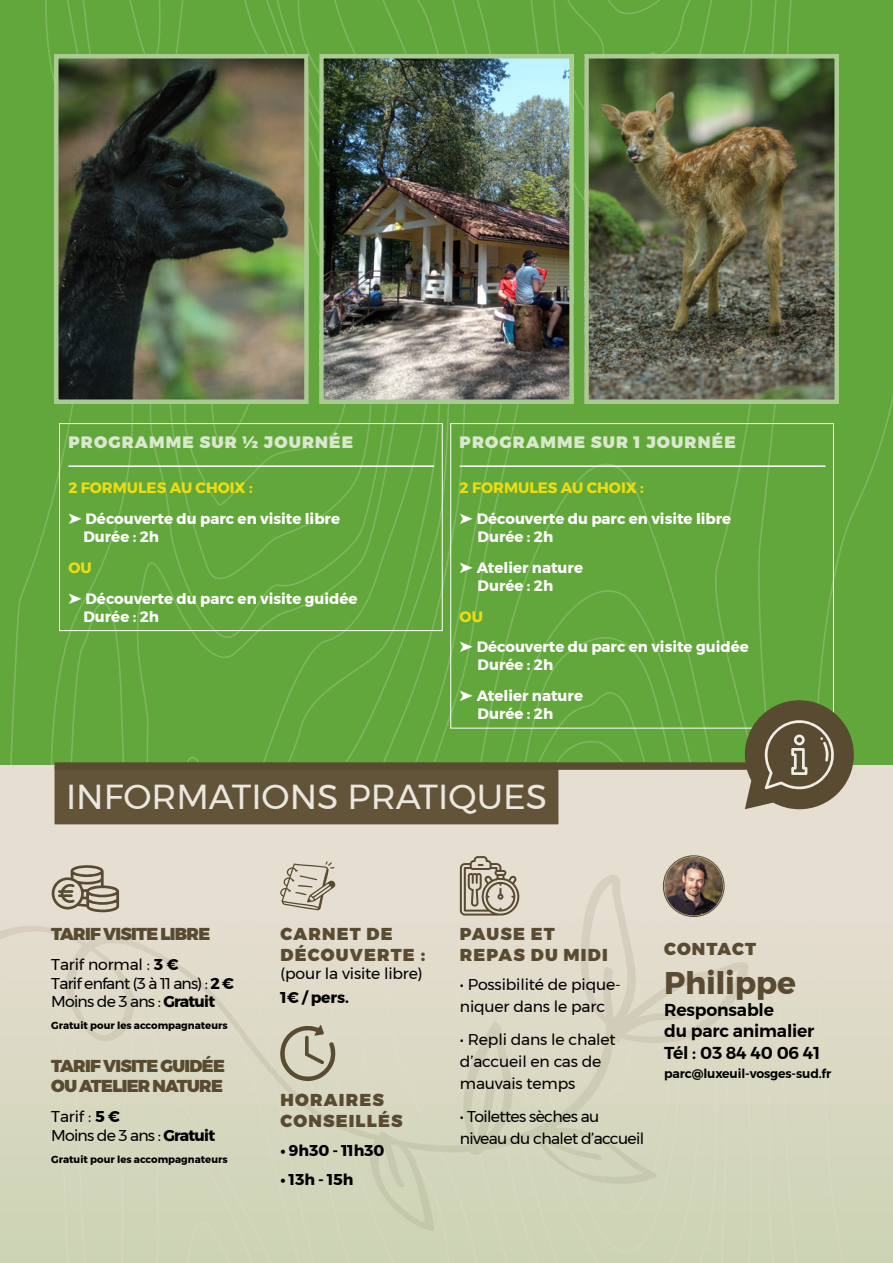
<style>
.page{position:relative;width:893px;height:1263px;background:#fff}
.page>*{position:absolute;margin:0;border:0;box-sizing:border-box;transform-origin:0 0}
.t1{font:34.65px "Montserrat";color:#ebe7df}
.t2{font:700 31.2px "Montserrat";letter-spacing:-.01em;color:#584b31}
.t3{font:900 17.25px/20.7px "Montserrat";letter-spacing:.07em;color:#584b31}
.t4{font:600 17.25px/21.9px "Montserrat";letter-spacing:-.01em;color:#000}
.t5{font:900 16.5px "Montserrat";letter-spacing:.07em;color:#d8e7cd}
.t6{font:15.6px/21.9px "Montserrat";letter-spacing:-.01em;color:#000}
.t7{font:15.6px/18.8px "Montserrat";letter-spacing:-.05em;color:#000}
.t8{font:15.6px/21.9px "Montserrat";letter-spacing:-.04em;color:#000}
.t9{font:700 15.6px "Montserrat";letter-spacing:-.01em;color:#000}
.t10{font:700 15px/30.8px "Montserrat";color:#fff}
.t11{font:600 12.45px "Montserrat";letter-spacing:-.01em;color:#000}
.t12{font:700 10.2px "Montserrat";color:#000}
.s1{color:#ecdd13}
.s2{font-weight:700}
</style>
<div class="page">
<div style="left:1px;top:0;width:892px;height:765px;background:#62a73b"></div>
<svg style="left:183px;top:404px;width:20px;height:102px;background:#64a83d"></svg>
<div style="left:203px;top:0;width:252px;height:762px;background:#62a73b"></div>
<svg style="left:532px;top:731px;width:152px;height:31px;background:#63a73d"></svg>
<div style="left:172px;top:725px;width:45px;height:37px;background:#62a73b"></div>
<div style="left:0;top:765px;width:893px;height:498px;background:linear-gradient(to bottom,#ebe0d7,#ced4b6)"></div>
<svg style="left:0;top:920px;width:616px;height:234px;background:#dcd9c6"></svg>
<svg style="left:559px;top:864px;width:190px;height:251px;background:#ddd8c7"></svg>
<svg style="left:530px;top:1126px;width:129px;height:69px;background:#d0d3b9"></svg>
<svg style="left:463px;top:1019px;width:55px;height:137px;background:#d3d2bc"></svg>
<svg style="left:363px;top:1130px;width:71px;height:101px;background:#ced1b6"></svg>
<div style="left:55px;top:766px;width:503px;height:58px;background:#615439"></div>
<div style="left:55px;top:762px;width:765px;height:8px;background:#584b31"></div>
<img style="left:59px;top:59px;width:245px;height:340px">
<div style="left:54px;top:54px;width:255px;height:350px;border:4px solid #aacb91"></div>
<img style="left:324px;top:59px;width:245px;height:340px">
<div style="left:319px;top:54px;width:255px;height:350px;border:4px solid #aacb91"></div>
<img style="left:589px;top:59px;width:245px;height:340px">
<div style="left:584px;top:54px;width:255px;height:350px;border:4px solid #aacb91"></div>
<svg style="left:52px;top:865px;width:67px;height:48px;background:#b4aa98"></svg>
<svg style="left:279px;top:1023px;width:57px;height:58px;background:#bbb6a0"></svg>
<svg style="left:460px;top:856px;width:59px;height:59px;background:#b4aa99"></svg>
<img style="left:663px;top:856px;width:61px;height:60px;border-radius:30px">
<div style="left:662px;top:855px;width:63px;height:62px;border:2px solid #dbd3c7;border-radius:50%"></div>
<div style="left:663px;top:856px;width:61px;height:61px;border:1px solid #584b31;border-radius:50%"></div>
<svg style="left:280px;top:861px;width:56px;height:49px;background:#c9c0b1"></svg>
<hr style="left:460px;top:465px;width:365px;height:2px;background:#fff">
<div style="left:450px;top:423px;width:384px;height:305px;border:1px solid #fff"></div>
<hr style="left:68px;top:465px;width:366px;height:2px;background:#fff">
<div style="left:59px;top:423px;width:384px;height:208px;border:1px solid #fff"></div>
<svg style="left:745px;top:700px;width:109px;height:109px;background:#706d4c"></svg>
<p class="t5" style="left:68px;top:429px;width:286px">PROGRAMME SUR ½ JOURNÉE</p>
<p class="t10" style="left:68px;top:473px;width:273px"><span class="s1">2 FORMULES AU CHOIX :<br></span>➤ Découverte du parc en visite libre</p>
<p class="t10" style="left:83px;top:521px;width:77px">Durée : 2h</p>
<p class="t10" style="left:68px;top:552px;width:291px"><span class="s1">Ou<br></span>➤ Découverte du parc en visite guidée</p>
<p class="t10" style="left:83px;top:601px;width:77px">Durée : 2h</p>
<p class="t5" style="left:460px;top:429px;width:278px">PROGRAMME SUR 1 JOURNÉE</p>
<p class="t10" style="left:460px;top:473px;width:273px"><span class="s1">2 FORMULES AU CHOIX :<br></span>➤ Découverte du parc en visite libre</p>
<p class="t10" style="left:460px;top:521px;width:125px;text-indent:18px">Durée : 2h<br>➤ Atelier nature</p>
<p class="t10" style="left:478px;top:570px;width:77px">Durée : 2h</p>
<p class="t10" style="left:460px;top:601px;width:291px"><span class="s1">Ou<br></span>➤ Découverte du parc en visite guidée</p>
<p class="t10" style="left:460px;top:650px;width:125px;text-indent:18px">Durée : 2h<br>➤ Atelier nature</p>
<p class="t10" style="left:478px;top:698px;width:77px">Durée : 2h</p>
<h1 class="t1" style="left:66px;top:770px;width:483px">INFORMATIONS PRATIQUES</h1>
<p class="t3" style="left:51px;top:924px;width:74px">TARI F VISITE</p>
<p class="t3" style="left:160px;top:924px;width:39px">LIBRE</p>
<p class="t7" style="left:51px;top:955px;width:184px">Tarif normal : <span class="s2">3 €<br></span>Tarif enfant (3 à 11 ans) : <span class="s2">2 €<br></span>Moins de 3 ans : <span class="s2">Gratuit</span></p>
<p class="t12" style="left:51px;top:1017px;width:178px">Gratuit pour les accompagnateurs</p>
<p class="t3" style="left:51px;top:1055px;width:74px">TARI F VISITE</p>
<p class="t3" style="left:160px;top:1055px;width:24px">GUIDÉE</p>
<p class="t3" style="left:51px;top:1076px;width:40px">OU ATELIER</p>
<p class="t3" style="left:152px;top:1076px;width:13px">NATURE</p>
<p class="t7" style="left:51px;top:1107px;width:165px">Tarif : <span class="s2">5 €<br></span>Moins de 3 ans : <span class="s2">Gratuit</span></p>
<p class="t12" style="left:51px;top:1151px;width:178px">Gratuit pour les accompagnateurs</p>
<p class="t3" style="left:281px;top:924px;width:28px">CARNET</p>
<p class="t3" style="left:367px;top:924px;width:14px">DE</p>
<p class="t3" style="left:256px;top:944px;width:17px">DÉCOU</p>
<p class="t3" style="left:350px;top:944px;width:28px">VERTE</p>
<p class="t3" style="left:421px;top:944px;width:6px">:</p>
<p class="t6" style="left:281px;top:963px;width:143px">(pour la visite libre)</p>
<p class="t9" style="left:281px;top:985px;width:70px">1€ / pers.</p>
<p class="t3" style="left:281px;top:1090px;width:124px">HORAIRES<br>CONSEILLÉS</p>
<p class="t9" style="left:281px;top:1138px;width:105px">• 9h30 - 11h30</p>
<p class="t9" style="left:281px;top:1166px;width:74px">• 13h - 15h</p>
<p class="t3" style="left:460px;top:924px;width:149px">PAUSE ET<br>REPAS DU MIDI</p>
<p class="t6" style="left:460px;top:974px;width:163px">• Possibilité de pique&shy;niquer dans le parc</p>
<p class="t6" style="left:460px;top:1028px;width:157px">• Repli dans le chalet d’accueil en cas de mauvais temps</p>
<p class="t8" style="left:460px;top:1105px;width:186px">• Toilettes sèches au niveau du chalet d’accueil</p>
<p class="t3" style="left:664px;top:938px;width:27px">CONTACT</p>
<h2 class="t2" style="left:664px;top:957px;width:133px">Philippe</h2>
<p class="t4" style="left:664px;top:998px;width:157px">Responsable<br>du parc animalier<br>Tél : 03 84 40 06 41</p>
<p class="t11" style="left:664px;top:1064px;width:169px">parc@luxeuil-vosges-sud.fr</p>
</div>
